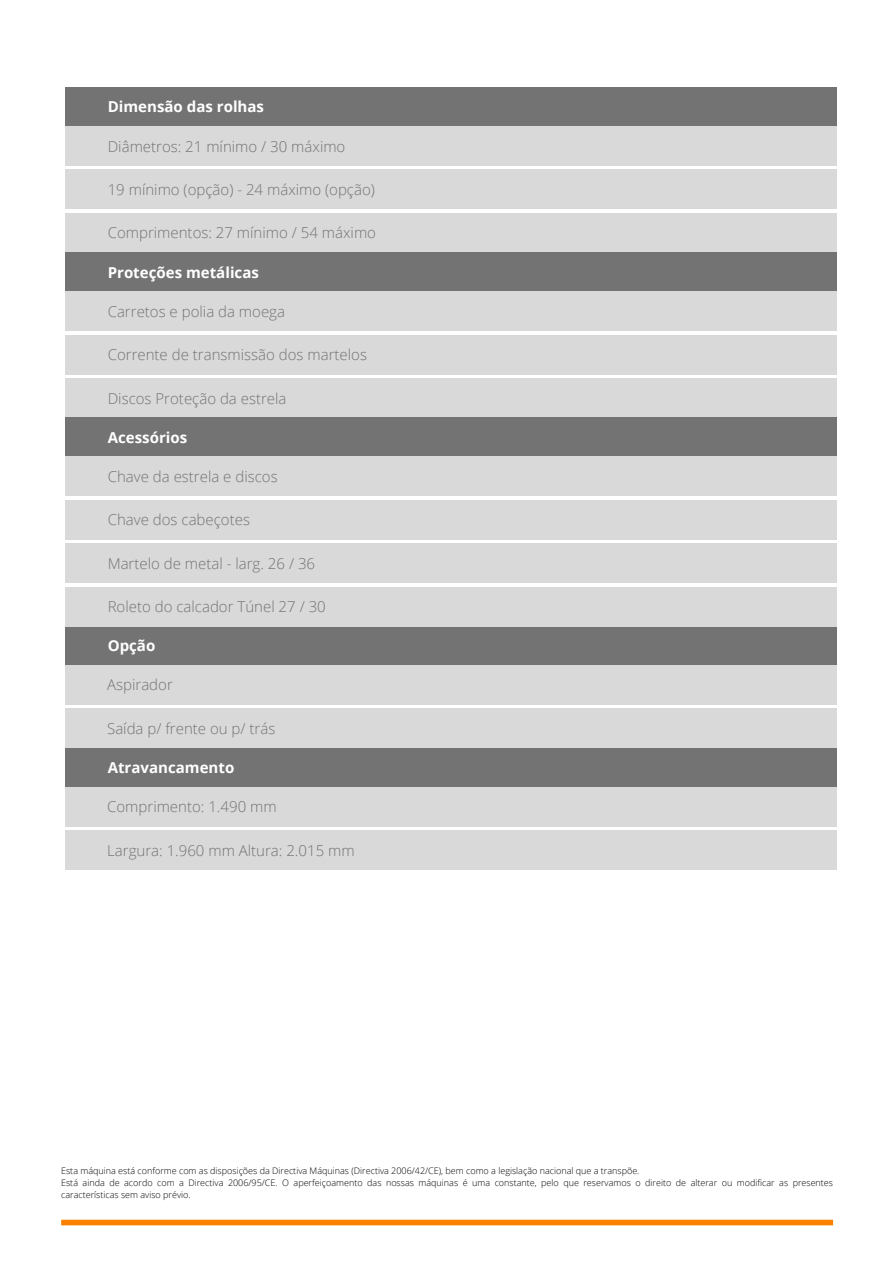
<style>
.page{position:relative;width:894px;height:1264px;background:#fff}
.page>*{position:absolute;margin:0;border:0;box-sizing:border-box;transform-origin:0 0}
.t1{font:300 15px "Open Sans";color:#737373}
.t2{font:700 15px "Open Sans";color:#fff}
.t3{font:300 9px/12px "Open Sans";color:#000}
</style>
<div class="page">
<div style="left:61px;top:1219px;width:771px;height:6px;background:#fa8200"></div>
<div style="left:65px;top:87px;width:771px;height:40px;background:#737373"></div>
<div style="left:65px;top:126px;width:771px;height:40px;background:#d9d9d9"></div>
<div style="left:65px;top:170px;width:771px;height:39px;background:#d9d9d9"></div>
<div style="left:65px;top:213px;width:771px;height:40px;background:#d9d9d9"></div>
<div style="left:65px;top:626px;width:771px;height:39px;background:#737373"></div>
<div style="left:65px;top:587px;width:771px;height:39px;background:#d9d9d9"></div>
<div style="left:65px;top:665px;width:771px;height:39px;background:#d9d9d9"></div>
<div style="left:65px;top:252px;width:771px;height:40px;background:#737373"></div>
<div style="left:65px;top:291px;width:771px;height:40px;background:#d9d9d9"></div>
<div style="left:65px;top:335px;width:771px;height:39px;background:#d9d9d9"></div>
<div style="left:65px;top:378px;width:771px;height:40px;background:#d9d9d9"></div>
<div style="left:65px;top:417px;width:771px;height:40px;background:#737373"></div>
<div style="left:65px;top:456px;width:771px;height:40px;background:#d9d9d9"></div>
<div style="left:65px;top:500px;width:771px;height:39px;background:#d9d9d9"></div>
<div style="left:65px;top:543px;width:771px;height:40px;background:#d9d9d9"></div>
<div style="left:65px;top:708px;width:771px;height:40px;background:#d9d9d9"></div>
<div style="left:65px;top:747px;width:771px;height:40px;background:#737373"></div>
<div style="left:65px;top:787px;width:771px;height:39px;background:#d9d9d9"></div>
<div style="left:65px;top:830px;width:771px;height:39px;background:#d9d9d9"></div>
<p class="t2" style="left:108px;top:96px;width:158px">Dimensão das rolhas</p>
<p class="t1" style="left:108px;top:135px;width:239px">Diâmetros: 21 mínimo / 30 máximo</p>
<p class="t1" style="left:108px;top:179px;width:269px">19 mínimo (opção) - 24 máximo (opção)</p>
<p class="t1" style="left:108px;top:222px;width:270px">Comprimentos: 27 mínimo / 54 máximo</p>
<p class="t2" style="left:112px;top:96px;width:128px">Atravancamento</p>
<p class="t2" style="left:112px;top:261px;width:148px">Aoteções metálicas</p>
<p class="t1" style="left:108px;top:301px;width:179px">Carretos e polia da moega</p>
<p class="t1" style="left:108px;top:344px;width:261px">Corrente de transmissão dos martelos</p>
<p class="t1" style="left:108px;top:387px;width:180px">Discos Proteção da estrela</p>
<p class="t2" style="left:108px;top:426px;width:81px">Acessórios</p>
<p class="t2" style="left:108px;top:261px;width:132px">Prtravancamento</p>
<p class="t2" style="left:112px;top:426px;width:128px">Atravancamento</p>
<p class="t1" style="left:108px;top:466px;width:171px">Chave da estrela e discos</p>
<p class="t1" style="left:108px;top:509px;width:144px">Chave dos cabeçotes</p>
<p class="t1" style="left:108px;top:552px;width:209px">Martelo de metal - larg. 26 / 36</p>
<p class="t1" style="left:108px;top:596px;width:219px">Roleto do calcador Túnel 27 / 30</p>
<p class="t2" style="left:108px;top:635px;width:49px">Opção</p>
<p class="t1" style="left:107px;top:674px;width:67px">Aspirador</p>
<p class="t1" style="left:107px;top:717px;width:170px">Saída p/ frente ou p/ trás</p>
<p class="t2" style="left:108px;top:757px;width:128px">Atravancamento</p>
<p class="t2" style="left:112px;top:757px;width:128px">Atravancamento</p>
<p class="t1" style="left:107px;top:796px;width:171px">Comprimento: 1.490 mm</p>
<p class="t1" style="left:107px;top:839px;width:249px">Largura: 1.960 mm Altura: 2.015 mm</p>
<p class="t3" style="left:61px;top:1164px;width:579px">Esta máquina está conforme com as disposições da Directiva Máquinas (Directiva 2006/42/CE), bem como a legislação nacional que a transpõe.</p>
<p class="t3" style="left:61px;top:1176px;width:773px">Está ainda de acordo com a Directiva 2006/95/CE. O aperfeiçoamento das nossas máquinas é uma constante, pelo que reservamos o direito de alterar ou modificar as presentes características sem aviso prévio.</p>
</div>
